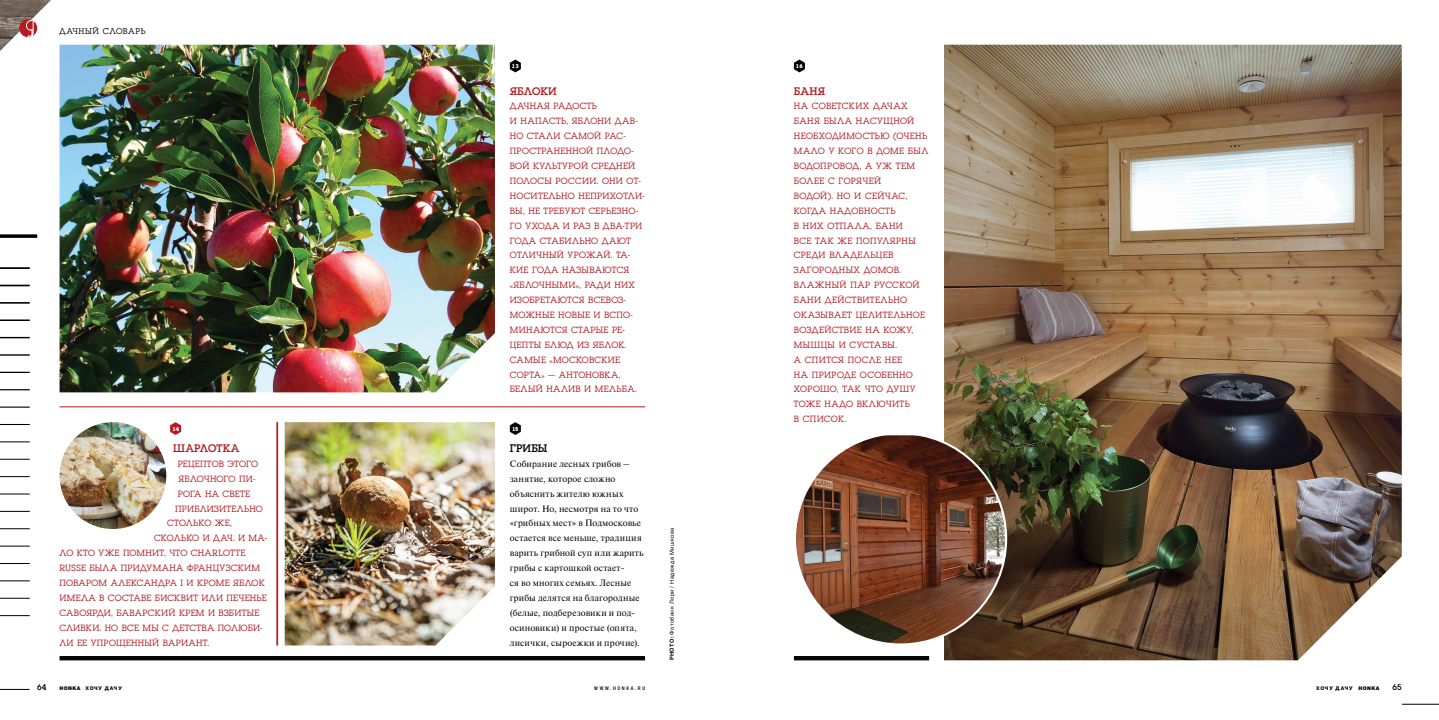
<style>
.page{position:relative;width:1439px;height:720px;background:#fff}
.page>*{position:absolute;margin:0;border:0;box-sizing:border-box;transform-origin:0 0}
.t1{font:11.46px "Luga";letter-spacing:.01em;color:#b31c21}
.t2{font:11.46px "Luga";letter-spacing:.005em;color:#000}
.t3{font:9.45px/14.9px "Luga";letter-spacing:.035em;color:#b31c21}
.t4{font:9.45px "Luga";letter-spacing:.015em;color:#b31c21}
.t5{font:9.19px/14.9px "Newton";letter-spacing:.02em;color:#000}
.t6{font:8.66px "Luga";letter-spacing:.065em;color:#000}
.t7{font:8.66px "Luga";color:#000}
.t8{font:700 5.86px "Luga";letter-spacing:.02em;color:#fff}
.t9{font:5.6px "Helvetica Neue LTW1 G";letter-spacing:.07em;color:#000}
.t10{font:800 5.08px "Helvetica Neue LTW1 G";letter-spacing:.165em;color:#000}
.t11{font:500 condensed 5.08px "Helvetica Neue LTW1 G";letter-spacing:.325em;color:#000}
.s1{font-weight:700}
.s2{font-weight:900}
</style>
<div class="page">
<svg style="left:0;top:688px;width:30px;height:2px"></svg>
<hr style="left:1402px;top:703px;width:37px;height:1px;background:#000">
<svg style="left:0;top:0;width:63px;height:63px"></svg>
<svg style="left:0;top:234px;width:37px;height:4px"></svg>
<hr style="left:0;top:267px;width:30px;height:2px;background:#000">
<hr style="left:0;top:284px;width:30px;height:2px;background:#000">
<hr style="left:0;top:302px;width:30px;height:1px;background:#000">
<hr style="left:0;top:319px;width:30px;height:2px;background:#000">
<hr style="left:0;top:337px;width:30px;height:1px;background:#000">
<hr style="left:0;top:354px;width:30px;height:1px;background:#000">
<hr style="left:0;top:371px;width:30px;height:2px;background:#000">
<hr style="left:0;top:389px;width:30px;height:1px;background:#000">
<hr style="left:0;top:406px;width:30px;height:1px;background:#000">
<hr style="left:0;top:424px;width:30px;height:1px;background:#000">
<hr style="left:0;top:441px;width:30px;height:1px;background:#000">
<hr style="left:0;top:458px;width:30px;height:1px;background:#000">
<hr style="left:0;top:476px;width:30px;height:1px;background:#000">
<hr style="left:0;top:493px;width:30px;height:1px;background:#000">
<hr style="left:0;top:511px;width:30px;height:1px;background:#000">
<hr style="left:0;top:528px;width:30px;height:1px;background:#000">
<hr style="left:0;top:545px;width:30px;height:1px;background:#000">
<hr style="left:0;top:563px;width:30px;height:1px;background:#000">
<hr style="left:0;top:580px;width:30px;height:1px;background:#000">
<hr style="left:0;top:598px;width:30px;height:1px;background:#000">
<hr style="left:0;top:615px;width:30px;height:1px;background:#000">
<svg style="left:510px;top:60px;width:11px;height:12px"></svg>
<svg style="left:510px;top:422px;width:11px;height:13px"></svg>
<svg style="left:170px;top:422px;width:11px;height:13px"></svg>
<img style="left:60px;top:422px;width:106px;height:106px;border-radius:53px">
<img style="left:944px;top:45px;width:457px;height:615px">
<img style="left:797px;top:435px;width:209px;height:209px">
<svg style="left:794px;top:60px;width:11px;height:12px"></svg>
<img style="left:60px;top:45px;width:435px;height:347px">
<img style="left:285px;top:422px;width:210px;height:223px">
<div style="left:60px;top:655px;width:585px;height:5px;background:#000"></div>
<div style="left:794px;top:655px;width:135px;height:5px;background:#000"></div>
<hr style="left:60px;top:406px;width:585px;height:1px;background:#b31c21">
<hr style="left:276px;top:422px;width:2px;height:223px;background:#b31c21">
<p class="t6" style="left:60px;top:27px;width:87px">ДАЧНЫЙ СЛОВАРЬ</p>
<p class="t8" style="left:512px;top:63px;width:8px">13</p>
<p class="t1" style="left:510px;top:85px;width:49px">ЯБЛОКИ</p>
<p class="t3" style="left:510px;top:99px;width:136px">ДАЧНАЯ РАДОСТЬ<br>И НАПАСТЬ, ЯБЛОНИ ДАВ-<br>НО СТАЛИ САМОЙ РАС-<br>ПРОСТРАНЕННОЙ ПЛОДО-<br>ВОЙ КУЛЬТУРОЙ СРЕДНЕЙ<br>ПОЛОСЫ РОССИИ. ОНИ ОТ-<br>НОСИТЕЛЬНО НЕПРИХОТЛИ-<br>ВЫ, НЕ ТРЕБУЮТ СЕРЬЕЗНО-<br>ГО УХОДА И РАЗ В ДВА-ТРИ<br>ГОДА СТАБИЛЬНО ДАЮТ<br>ОТЛИЧНЫЙ УРОЖАЙ. ТА-<br>КИЕ ГОДА НАЗЫВАЮТСЯ «ЯБЛОЧНЫМИ», РАДИ НИХ<br>ИЗОБРЕТАЮТСЯ ВСЕВОЗ-<br>МОЖНЫЕ НОВЫЕ И ВСПО-<br>МИНАЮТСЯ СТАРЫЕ РЕ-<br>ЦЕПТЫ БЛЮД ИЗ ЯБЛОК.<br>САМЫЕ «МОСКОВСКИЕ<br>СОРТА» – АНТОНОВКА,<br>БЕЛЫЙ НАЛИВ И МЕЛЬБА.</p>
<p class="t8" style="left:172px;top:425px;width:8px">14</p>
<p class="t8" style="left:512px;top:425px;width:8px">15</p>
<p class="t1" style="left:173px;top:442px;width:68px">ШАРЛОТКА</p>
<p class="t3" style="left:178px;top:456px;width:82px">РЕЦЕПТОВ ЭТОГО</p>
<p class="t3" style="left:179px;top:471px;width:78px">ЯБЛОЧНОГО ПИ-</p>
<p class="t3" style="left:178px;top:486px;width:74px">РОГА НА СВЕТЕ</p>
<p class="t3" style="left:175px;top:501px;width:89px">ПРИБЛИЗИТЕЛЬНО</p>
<p class="t3" style="left:167px;top:516px;width:66px">СТОЛЬКО ЖЕ,</p>
<p class="t4" style="left:154px;top:533px;width:114px">СКОЛЬКО И ДАЧ. И МА-</p>
<p class="t3" style="left:60px;top:545px;width:187px">ЛО КТО УЖЕ ПОМНИТ, ЧТО CHARLOTTE</p>
<p class="t3" style="left:60px;top:560px;width:202px">RUSSE БЫЛА ПРИДУМАНА ФРАНЦУЗСКИМ</p>
<p class="t3" style="left:60px;top:575px;width:207px">ПОВАРОМ АЛЕКСАНДРА I И КРОМЕ ЯБЛОК</p>
<p class="t3" style="left:60px;top:590px;width:209px">ИМЕЛА В СОСТАВЕ БИСКВИТ ИЛИ ПЕЧЕНЬЕ</p>
<p class="t3" style="left:60px;top:605px;width:201px">САВОЯРДИ, БАВАРСКИЙ КРЕМ И ВЗБИТЫЕ</p>
<p class="t3" style="left:60px;top:620px;width:205px">СЛИВКИ. НО ВСЕ МЫ С ДЕТСТВА ПОЛЮБИ-</p>
<p class="t3" style="left:60px;top:635px;width:151px">ЛИ ЕЕ УПРОЩЕННЫЙ ВАРИАНТ.</p>
<p class="t2" style="left:510px;top:442px;width:39px">ГРИБЫ</p>
<p class="t5" style="left:510px;top:455px;width:135px">Собирание лесных грибов – занятие, которое сложно объяснить жителю южных широт. Но, несмотря на то что «грибных мест» в Подмосковье остается все меньше, традиция варить грибной суп или жарить грибы с картошкой остает-<br>ся во многих семьях. Лесные грибы делятся на благородные (белые, подберезовики и под&shy;осиновики) и простые (опята, лисички, сыроежки и прочие).</p>
<p class="t9" style="left:668px;top:660px;width:134px;rotate:-90deg"><span class="s1">PHOTO:</span> Фотобанк Лори / Надежда Мишкова</p>
<p class="t8" style="left:796px;top:63px;width:8px">16</p>
<p class="t1" style="left:794px;top:85px;width:33px">БАНЯ</p>
<p class="t3" style="left:794px;top:99px;width:136px">НА СОВЕТСКИХ ДАЧАХ<br>БАНЯ БЫЛА НАСУЩНОЙ<br>НЕОБХОДИМОСТЬЮ (ОЧЕНЬ<br>МАЛО У КОГО В ДОМЕ БЫЛ<br>ВОДОПРОВОД, А УЖ ТЕМ<br>БОЛЕЕ С ГОРЯЧЕЙ<br>ВОДОЙ). НО И СЕЙЧАС,<br>КОГДА НАДОБНОСТЬ<br>В НИХ ОТПАЛА, БАНИ<br>ВСЕ ТАК ЖЕ ПОПУЛЯРНЫ<br>СРЕДИ ВЛАДЕЛЬЦЕВ<br>ЗАГОРОДНЫХ ДОМОВ.<br>ВЛАЖНЫЙ ПАР РУССКОЙ<br>БАНИ ДЕЙСТВИТЕЛЬНО<br>ОКАЗЫВАЕТ ЦЕЛИТЕЛЬНОЕ<br>ВОЗДЕЙСТВИЕ НА КОЖУ,<br>МЫШЦЫ И СУСТАВЫ.<br>А СПИТСЯ ПОСЛЕ НЕЕ<br>НА ПРИРОДЕ ОСОБЕННО<br>ХОРОШО, ТАК ЧТО ДУШУ<br>ТОЖЕ НАДО ВКЛЮЧИТЬ<br>В СПИСОК.</p>
<p class="t7" style="left:37px;top:682px;width:11px">64</p>
<p class="t10" style="left:60px;top:685px;width:64px"><span class="s2">HONKA</span> ХОЧУ ДАЧУ</p>
<p class="t11" style="left:594px;top:685px;width:52px">WWW.HONKA.RU</p>
<p class="t10" style="left:1316px;top:685px;width:65px">ХОЧУ ДАЧУ <span class="s2">HONKA</span></p>
<p class="t7" style="left:1392px;top:682px;width:11px">65</p>
</div>
